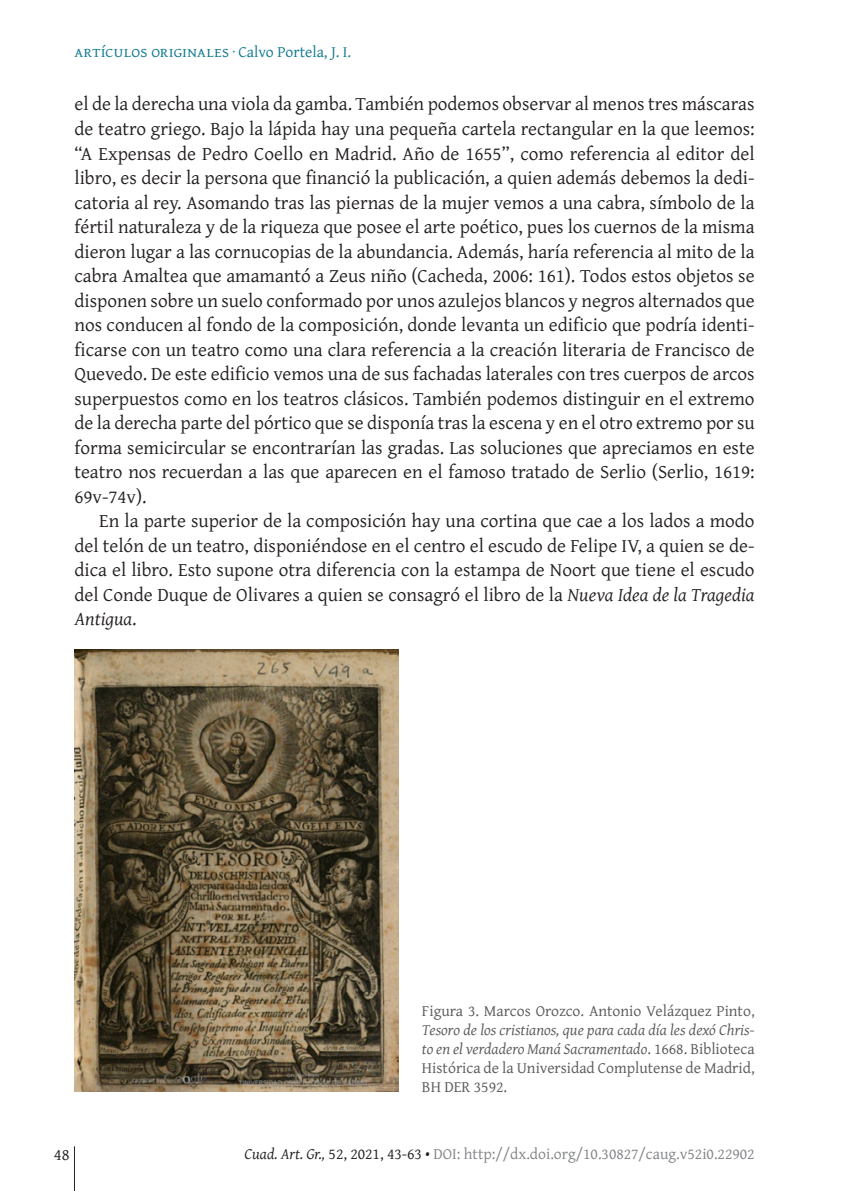
<style>
.page{position:relative;width:844px;height:1191px;background:#fff}
.page>*{position:absolute;margin:0;border:0;box-sizing:border-box;transform-origin:0 0}
.t1{font:19.25px/24.5px "Gentium Plus";color:#231f20;text-align:justify}
.t2{font:16.62px "Gentium Plus";color:#231f20}
.piedefoto{font:15.75px/18.9px "Gentium Plus";color:#57585a;text-align:justify}
.t3{font:15.75px "Gentium Plus";color:#808285}
.t4{font:15.75px "Gentium Plus";letter-spacing:.02em;color:#0d788c}
.s1{font-style:italic}
.s2{font-style:italic;color:#231f20}
.s3{color:#231f20}
</style>
<div class="page">
<hr style="left:74px;top:1146px;width:1px;height:45px;background:#231f20">
<img style="left:74px;top:649px;width:325px;height:442px">
<p class="t4" style="left:74px;top:37px;width:278px">artículos originales · Calvo Portela, J. I.</p>
<p class="t1" style="left:74px;top:90px;width:681px">el de la derecha una viola da gamba. También podemos observar al menos tres máscaras de teatro griego. Bajo la lápida hay una pequeña cartela rectangular en la que leemos: “A Expensas de Pedro Coello en Madrid. Año de 1655”, como referencia al editor del libro, es decir la persona que financió la publicación, a quien además debemos la dedi&shy;catoria al rey. Asomando tras las piernas de la mujer vemos a una cabra, símbolo de la fértil naturaleza y de la riqueza que posee el arte poético, pues los cuernos de la misma dieron lugar a las cornucopias de la abundancia. Además, haría referencia al mito de la cabra Amaltea que amamantó a Zeus niño (Cacheda, 2006: 161). Todos estos objetos se disponen sobre un suelo conformado por unos azulejos blancos y negros alternados que nos conducen al fondo de la composición, donde levanta un edificio que podría identi&shy;ficarse con un teatro como una clara referencia a la creación literaria de Francisco de Quevedo. De este edificio vemos una de sus fachadas laterales con tres cuerpos de arcos superpuestos como en los teatros clásicos. También podemos distinguir en el extremo de la derecha parte del pórtico que se disponía tras la escena y en el otro extremo por su forma semicircular se encontrarían las gradas. Las soluciones que apreciamos en este teatro nos recuerdan a las que aparecen en el famoso tratado de Serlio (Serlio, 1619:<br>69v-74v).</p>
<p class="t1" style="left:74px;top:507px;width:681px;text-indent:25px">En la parte superior de la composición hay una cortina que cae a los lados a modo del telón de un teatro, disponiéndose en el centro el escudo de Felipe IV, a quien se de&shy;dica el libro. Esto supone otra diferencia con la estampa de Noort que tiene el escudo del Conde Duque de Olivares a quien se consagró el libro de la <span class="s1">Nueva Idea de la Tragedia Antigua</span>.</p>
<p class="piedefoto" style="left:422px;top:1000px;width:334px">Figura 3. Marcos Orozco. Antonio Velázquez Pinto, <span class="s1">Tesoro de los cristianos, que para cada día les dexó Chris&shy;to en el verdadero Maná Sacramentado</span>. 1668. Biblioteca Histórica de la Universidad Complutense de Madrid, BH DER 3592.</p>
<p class="t2" style="left:54px;top:1138px;width:17px">48</p>
<p class="t3" style="left:244px;top:1138px;width:511px"><span class="s2">Cuad. Art. Gr.,</span> <span class="s3">52, 2021, 43-63 •</span> DOI: http://dx.doi.org/10.30827/caug.v52i0.22902</p>
</div>
